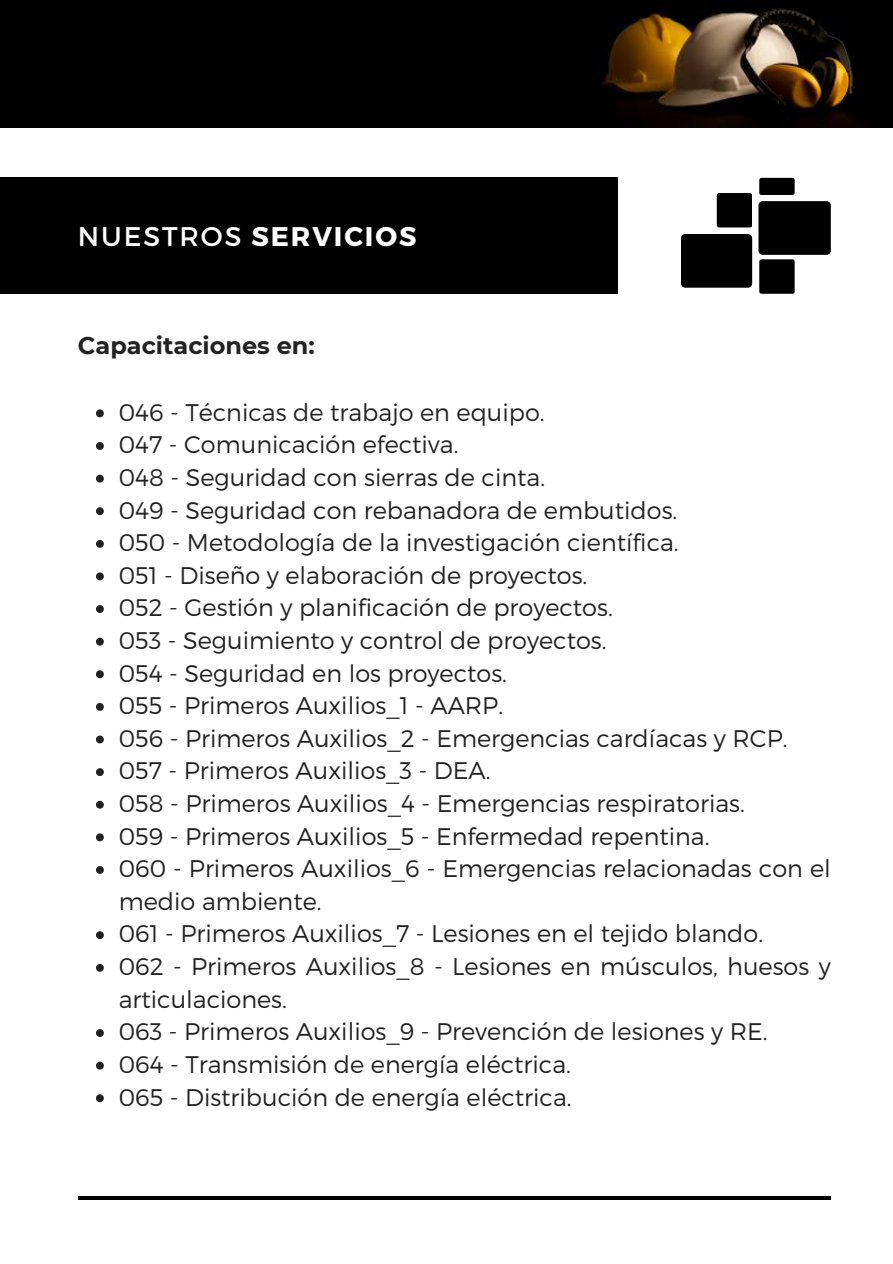
<style>
.page{position:relative;width:893px;height:1264px;background:#fff}
.page>*{position:absolute;margin:0;border:0;box-sizing:border-box;transform-origin:0 0}
.t1{font:700 27px "Montserrat";letter-spacing:.07em;color:#fff}
.t2{font:300 24px/32.5px "Montserrat";color:#222}
.t3{font:700 24px "Montserrat";color:#222}
.s1{font-weight:400}
</style>
<div class="page">
<hr style="left:78px;top:1196px;width:752px;height:3px;background:#000">
<svg style="left:96px;top:409px;width:8px;height:8px"></svg>
<svg style="left:96px;top:442px;width:8px;height:8px"></svg>
<svg style="left:96px;top:474px;width:8px;height:8px"></svg>
<svg style="left:96px;top:507px;width:8px;height:8px"></svg>
<svg style="left:96px;top:540px;width:8px;height:7px"></svg>
<svg style="left:96px;top:572px;width:8px;height:8px"></svg>
<svg style="left:96px;top:605px;width:8px;height:8px"></svg>
<svg style="left:96px;top:637px;width:8px;height:8px"></svg>
<svg style="left:96px;top:670px;width:8px;height:8px"></svg>
<svg style="left:96px;top:703px;width:8px;height:7px"></svg>
<svg style="left:96px;top:735px;width:8px;height:8px"></svg>
<svg style="left:96px;top:768px;width:8px;height:8px"></svg>
<svg style="left:96px;top:800px;width:8px;height:8px"></svg>
<svg style="left:96px;top:833px;width:8px;height:8px"></svg>
<svg style="left:96px;top:866px;width:8px;height:7px"></svg>
<svg style="left:96px;top:931px;width:8px;height:8px"></svg>
<svg style="left:96px;top:963px;width:8px;height:8px"></svg>
<svg style="left:96px;top:1029px;width:8px;height:7px"></svg>
<svg style="left:96px;top:1061px;width:8px;height:8px"></svg>
<svg style="left:96px;top:1094px;width:8px;height:8px"></svg>
<div style="left:0;top:178px;width:617px;height:116px;background:#000"></div>
<div style="left:758px;top:201px;width:72px;height:54px;background:#000;border-radius:4px"></div>
<div style="left:680px;top:234px;width:72px;height:54px;background:#000;border-radius:4px"></div>
<div style="left:716px;top:193px;width:36px;height:34px;background:#000;border-radius:2px"></div>
<div style="left:759px;top:259px;width:35px;height:35px;background:#000;border-radius:2px"></div>
<div style="left:759px;top:178px;width:35px;height:17px;background:#000;border-radius:2px"></div>
<div style="left:0;top:0;width:892px;height:127px;background:#000"></div>
<img style="left:602px;top:8px;width:255px;height:119px">
<p class="t1" style="left:78px;top:219px;width:340px"><span class="s1">NUESTROS</span> SERVICIOS</p>
<p class="t3" style="left:78px;top:331px;width:238px">Capacitaciones en:</p>
<p class="t2" style="left:119px;top:394px;width:427px">046 - Técnicas de trabajo en equipo.</p>
<p class="t2" style="left:119px;top:427px;width:341px">047 - Comunicación efectiva.</p>
<p class="t2" style="left:119px;top:460px;width:428px">048 - Seguridad con sierras de cinta.</p>
<p class="t2" style="left:119px;top:492px;width:560px">049 - Seguridad con rebanadora de embutidos.</p>
<p class="t2" style="left:119px;top:525px;width:561px">050 - Metodología de la investigación científica.</p>
<p class="t2" style="left:119px;top:557px;width:470px">051 - Diseño y elaboración de proyectos.</p>
<p class="t2" style="left:119px;top:590px;width:495px">052 - Gestión y planificación de proyectos.</p>
<p class="t2" style="left:119px;top:623px;width:489px">053 - Seguimiento y control de proyectos.</p>
<p class="t2" style="left:119px;top:655px;width:390px">054 - Seguridad en los proyectos.</p>
<p class="t2" style="left:119px;top:688px;width:386px">055 - Primeros Auxilios_1 - AARP.</p>
<p class="t2" style="left:119px;top:720px;width:670px">056 - Primeros Auxilios_2 - Emergencias cardíacas y RCP.</p>
<p class="t2" style="left:119px;top:753px;width:373px">057 - Primeros Auxilios_3 - DEA.</p>
<p class="t2" style="left:119px;top:786px;width:627px">058 - Primeros Auxilios_4 - Emergencias respiratorias.</p>
<p class="t2" style="left:119px;top:818px;width:592px">059 - Primeros Auxilios_5 - Enfermedad repentina.</p>
<p class="t2" style="left:119px;top:851px;width:713px">060 - Primeros Auxilios_6 - Emergencias relacionadas con el medio ambiente.</p>
<p class="t2" style="left:119px;top:916px;width:645px">061 - Primeros Auxilios_7 - Lesiones en el tejido blando.</p>
<p class="t2" style="left:119px;top:949px;width:713px">062 - Primeros Auxilios_8 - Lesiones en músculos, huesos y articulaciones.</p>
<p class="t2" style="left:119px;top:1014px;width:650px">063 - Primeros Auxilios_9 - Prevención de lesiones y RE.</p>
<p class="t2" style="left:119px;top:1046px;width:453px">064 - Transmisión de energía eléctrica.</p>
<p class="t2" style="left:119px;top:1079px;width:454px">065 - Distribución de energía eléctrica.</p>
</div>
